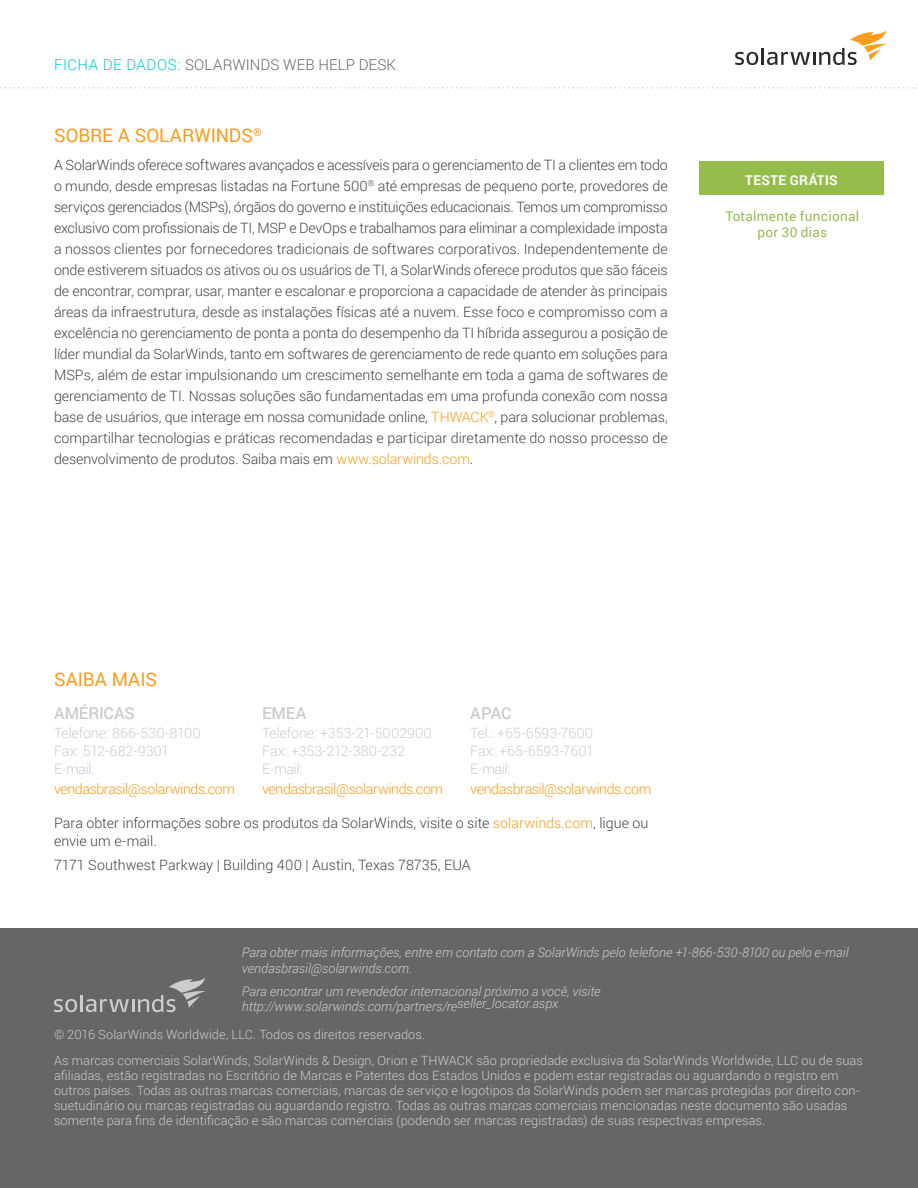
<style>
.page{position:relative;width:918px;height:1188px;background:#fff}
.page>*{position:absolute;margin:0;border:0;box-sizing:border-box;transform-origin:0 0}
.Section_Headline{font:18.75px "Roboto";letter-spacing:-.005em;color:#f99d1c}
.Contact_Info_Header{font:500 16.5px "Roboto";letter-spacing:-.01em;color:#ccc}
.t1{font:300 15px "Roboto";letter-spacing:.01em;color:#666}
.Body_Copy{font:300 14.25px/21px "Roboto";color:#444}
.Contact_Info{font:300 14.25px "Roboto";letter-spacing:-.005em;color:#ccc}
.Contact_Info-2{font:300 14.25px "Roboto";letter-spacing:-.03em;color:#f89c1f}
.Sidebar_CTA{font:13.5px "Roboto";letter-spacing:.02em;color:#96bd4c}
.t2{font:700 13.5px "Roboto";letter-spacing:.025em;color:#fff}
.Footer_Contact_Info{font:italic 300 13.2px/16.5px "Roboto";color:#ccc}
.t3{font:300 12.75px/15px "Roboto";letter-spacing:.005em;color:#ccc}
.s1{color:#04c9d7}
.s2{color:#f99d1c}
</style>
<div class="page">
<svg style="left:735px;top:52px;width:23px;height:13px"></svg>
<hr style="left:761px;top:48px;width:3px;height:17px;background:#2a2a2a">
<svg style="left:767px;top:30px;width:120px;height:35px"></svg>
<svg style="left:0;top:87px;width:918px;height:2px"></svg>
<div style="left:0;top:929px;width:918px;height:259px;background:#666"></div>
<svg style="left:54px;top:999px;width:23px;height:13px"></svg>
<hr style="left:80px;top:995px;width:3px;height:17px;background:#ccc">
<svg style="left:86px;top:977px;width:120px;height:35px"></svg>
<div style="left:699px;top:162px;width:185px;height:33px;background:#96bd4c"></div>
<p class="t1" style="left:54px;top:54px;width:344px"><span class="s1">FICHA DE DADOS:</span> SOLARWINDS WEB HELP DESK</p>
<p class="Section_Headline" style="left:54px;top:122px;width:209px">SOBRE A SOLARWINDS<sup>®</sup></p>
<p class="Body_Copy" style="left:54px;top:154px;width:615px;text-align:justify">A SolarWinds oferece softwares avançados e acessíveis para o gerenciamento de TI a clientes em todo o mundo, desde empresas listadas na Fortune 500<sup>®</sup> até empresas de pequeno porte, provedores de serviços gerenciados (MSPs), órgãos do governo e instituições educacionais. Temos um compromisso exclusivo com profissionais de TI, MSP e DevOps e trabalhamos para eliminar a complexidade imposta a nossos clientes por fornecedores tradicionais de softwares corporativos. Independentemente de onde estiverem situados os ativos ou os usuários de TI, a SolarWinds oferece produtos que são fáceis de encontrar, comprar, usar, manter e escalonar e proporciona a capacidade de atender às principais áreas da infraestrutura, desde as instalações físicas até a nuvem. Esse foco e compromisso com a excelência no gerenciamento de ponta a ponta do desempenho da TI híbrida assegurou a posição de líder mundial da SolarWinds, tanto em softwares de gerenciamento de rede quanto em soluções para MSPs, além de estar impulsionando um crescimento semelhante em toda a gama de softwares de gerenciamento de TI. Nossas soluções são fundamentadas em uma profunda conexão com nossa base de usuários, que interage em nossa comunidade online, <span class="s2">THWACK</span><sup>®</sup>, para solucionar problemas, compartilhar tecnologias e práticas recomendadas e participar diretamente do nosso processo de desenvolvimento de produtos. Saiba mais em <span class="s2">www.solarwinds.com</span>.</p>
<p class="t2" style="left:745px;top:171px;width:94px">TESTE GRÁTIS</p>
<p class="Sidebar_CTA" style="left:726px;top:207px;width:135px">Totalmente funcional</p>
<p class="Sidebar_CTA" style="left:758px;top:223px;width:71px">por 30 dias</p>
<p class="Section_Headline" style="left:54px;top:666px;width:105px">SAIBA MAIS</p>
<p class="Contact_Info_Header" style="left:54px;top:702px;width:82px">AMÉRICAS</p>
<p class="Contact_Info" style="left:54px;top:723px;width:148px">Telefone: 866-530-8100</p>
<p class="Contact_Info" style="left:54px;top:741px;width:117px">Fax: 512-682-9301</p>
<p class="Contact_Info" style="left:54px;top:759px;width:41px">E-mail:</p>
<p class="Contact_Info-2" style="left:54px;top:779px;width:183px">vendasbrasil@solarwinds.com</p>
<p class="Contact_Info_Header" style="left:262px;top:702px;width:46px">EMEA</p>
<p class="Contact_Info" style="left:262px;top:723px;width:171px">Telefone: +353-21-5002900</p>
<p class="Contact_Info" style="left:262px;top:741px;width:144px">Fax: +353-212-380-232</p>
<p class="Contact_Info" style="left:262px;top:759px;width:41px">E-mail:</p>
<p class="Contact_Info-2" style="left:262px;top:779px;width:183px">vendasbrasil@solarwinds.com</p>
<p class="Contact_Info_Header" style="left:470px;top:702px;width:43px">APAC</p>
<p class="Contact_Info" style="left:470px;top:723px;width:124px">Tel.: +65-6593-7600</p>
<p class="Contact_Info" style="left:470px;top:741px;width:125px">Fax: +65-6593-7601</p>
<p class="Contact_Info" style="left:470px;top:759px;width:41px">E-mail:</p>
<p class="Contact_Info-2" style="left:470px;top:779px;width:183px">vendasbrasil@solarwinds.com</p>
<p class="Body_Copy" style="left:54px;top:814px;width:596px;line-height:18px">Para obter informações sobre os produtos da SolarWinds, visite o site <span class="s2">solarwinds.com</span>, ligue ou envie um e-mail.</p>
<p class="Body_Copy" style="left:54px;top:854px;width:418px">7171 Southwest Parkway | Building 400 | Austin, Texas 78735, EUA</p>
<p class="Footer_Contact_Info" style="left:242px;top:943px;width:608px">Para obter mais informações, entre em contato com a SolarWinds pelo telefone +1-866-530-8100 ou pelo e-mail vendasbrasil@solarwinds.com.</p>
<p class="Footer_Contact_Info" style="left:242px;top:982px;width:360px">Para encontrar um revendedor internacional próximo a você, visite</p>
<p class="Footer_Contact_Info" style="left:242px;top:998px;width:318px">http://www.solarwinds.com/partners/reseller_locator.aspx</p>
<p class="t3" style="left:54px;top:1027px;width:373px">© 2016 SolarWinds Worldwide, LLC. Todos os direitos reservados.</p>
<p class="t3" style="left:54px;top:1053px;width:810px">As marcas comerciais SolarWinds, SolarWinds &amp; Design, Orion e THWACK são propriedade exclusiva da SolarWinds Worldwide, LLC ou de suas afiliadas, estão registradas no Escritório de Marcas e Patentes dos Estados Unidos e podem estar registradas ou aguardando o registro em outros países. Todas as outras marcas comerciais, marcas de serviço e logotipos da SolarWinds podem ser marcas protegidas por direito con&shy;suetudinário ou marcas registradas ou aguardando registro. Todas as outras marcas comerciais mencionadas neste documento são usadas somente para fins de identificação e são marcas comerciais (podendo ser marcas registradas) de suas respectivas empresas.</p>
</div>
